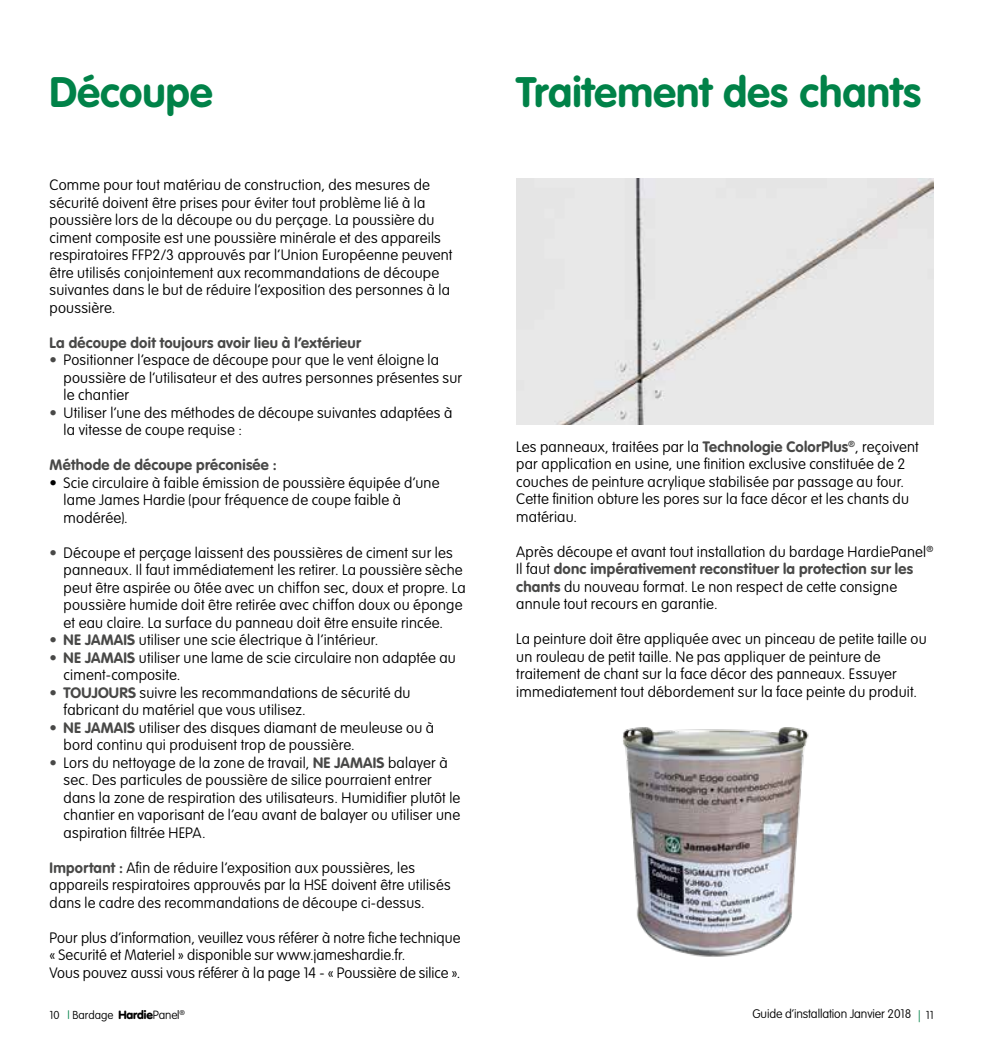
<style>
.page{position:relative;width:983px;height:1042px;background:#fff}
.page>*{position:absolute;margin:0;border:0;box-sizing:border-box;transform-origin:0 0}
.t1{font:700 42px "VAG Rounded Std";color:#008248}
.t2{font:100 14.88px/17.5px "VAG Rounded Std";letter-spacing:.015em;color:#000}
.t3{font:700 14.88px "VAG Rounded Std";letter-spacing:.015em;color:#484847}
.t4{font:100 12.25px "VAG Rounded Std";letter-spacing:-.01em;color:#000}
.t5{font:100 11.38px "VAG Rounded Std";color:#000}
.t6{font:100 6.83px "VAG Rounded Std";color:#000}
.s1{color:#484847}
.s2{font-weight:700;color:#484847}
.s3{color:#008248}
.s4{font-weight:900;font-size:11.72px}
.s5{font-size:11.72px}
.s6{font-size:11.38px;color:#008248}
.s7{font-size:11.38px}
</style>
<div class="page">
<img style="left:623px;top:727px;width:186px;height:230px">
<div style="left:516px;top:179px;width:417px;height:245px;background:#e8e8e8"></div>
<h1 class="t1" style="left:50px;top:67px;width:165px">Découpe</h1>
<h1 class="t1" style="left:516px;top:67px;width:406px">Traitement des chants</h1>
<p class="t2" style="left:50px;top:177px;width:404px">Comme pour tout matériau de construction, des mesures de sécurité doivent être prises pour éviter tout problème lié à la poussière lors de la découpe ou du perçage. La poussière du ciment composite est une poussière minérale et des appareils respiratoires FFP2/3 approuvés par l’Union Européenne peuvent être utilisés conjointement aux recommandations de découpe suivantes dans le but de réduire l’exposition des personnes à la poussière.</p>
<p class="t3" style="left:50px;top:334px;width:313px">La découpe doit toujours avoir lieu à l’extérieur</p>
<p class="t2" style="left:64px;top:352px;width:400px;text-indent:-14px"><span class="s1">•</span> Positionner l’espace de découpe pour que le vent éloigne la poussière de l’utilisateur et des autres personnes présentes sur le chantier</p>
<p class="t2" style="left:64px;top:404px;width:390px;text-indent:-14px"><span class="s1">•</span> Utiliser l’une des méthodes de découpe suivantes adaptées à la vitesse de coupe requise :</p>
<p class="t3" style="left:50px;top:456px;width:229px">Méthode de découpe préconisée :</p>
<p class="t2" style="left:64px;top:474px;width:377px;text-indent:-14px">• Scie circulaire à faible émission de poussière équipée d’une lame James Hardie (pour fréquence de coupe faible à modérée).</p>
<p class="t2" style="left:64px;top:544px;width:403px;text-indent:-14px"><span class="s1">•</span> Découpe et perçage laissent des poussières de ciment sur les panneaux. Il faut immédiatement les retirer. La poussière sèche peut être aspirée ou ôtée avec un chiffon sec, doux et propre. La poussière humide doit être retirée avec chiffon doux ou éponge et eau claire. La surface du panneau doit être ensuite rincée.</p>
<p class="t2" style="left:50px;top:632px;width:328px"><span class="s1">•</span> <span class="s2">NE JAMAIS</span> utiliser une scie électrique à l’intérieur.</p>
<p class="t2" style="left:64px;top:649px;width:393px;text-indent:-14px"><span class="s1">•</span> <span class="s2">NE JAMAIS</span> utiliser une lame de scie circulaire non adaptée au ciment-composite.</p>
<p class="t2" style="left:64px;top:684px;width:348px;text-indent:-14px"><span class="s1">•</span> <span class="s2">TOUJOURS</span> suivre les recommandations de sécurité du fabricant du matériel que vous utilisez.</p>
<p class="t2" style="left:64px;top:719px;width:372px;text-indent:-14px"><span class="s1">•</span> <span class="s2">NE JAMAIS</span> utiliser des disques diamant de meuleuse ou à bord continu qui produisent trop de poussière.</p>
<p class="t2" style="left:64px;top:754px;width:398px;text-indent:-14px"><span class="s1">•</span> Lors du nettoyage de la zone de travail, <span class="s2">NE JAMAIS</span> balayer à sec. Des particules de poussière de silice pourraient entrer dans la zone de respiration des utilisateurs. Humidifier plutôt le chantier en vaporisant de l’eau avant de balayer ou utiliser une aspiration filtrée HEPA.</p>
<p class="t2" style="left:50px;top:859px;width:402px"><span class="s2">Important :</span> Afin de réduire l’exposition aux poussières, les appareils respiratoires approuvés par la HSE doivent être utilisés dans le cadre des recommandations de découpe ci-dessus.</p>
<p class="t2" style="left:50px;top:929px;width:412px">Pour plus d’information, veuillez vous référer à notre fiche technique « Securité et Materiel » disponible sur www.jameshardie.fr.<br>Vous pouvez aussi vous référer à la page 14 - « Poussière de silice ».</p>
<p class="t2" style="left:516px;top:438px;width:404px">Les panneaux, traitées par la <span class="s2">Technologie ColorPlus</span><sup>®</sup>, reçoivent par application en usine, une finition exclusive constituée de 2 couches de peinture acrylique stabilisée par passage au four.<br>Cette finition obture les pores sur la face décor et les chants du matériau.</p>
<p class="t2" style="left:516px;top:543px;width:418px">Après découpe et avant tout installation du bardage HardiePanel<sup>® </sup>Il faut <span class="s2">donc impérativement reconstituer la protection sur les chants</span> du nouveau format. Le non respect de cette consigne annule tout recours en garantie.</p>
<p class="t2" style="left:516px;top:630px;width:411px">La peinture doit être appliquée avec un pinceau de petite taille ou un rouleau de petit taille. Ne pas appliquer de peinture de traitement de chant sur la face décor des panneaux. Essuyer immediatement tout débordement sur la face peinte du produit.</p>
<p class="t5" style="left:50px;top:1008px;width:132px">10 <span class="s3">l</span> Bardage <span class="s4">Hardie</span><span class="s5">Panel</span></p>
<p class="t4" style="left:752px;top:1007px;width:183px">Guide d‘installation Janvier 2018 <span class="s6">|</span> <span class="s7">11</span></p>
<p class="t6" style="left:179px;top:1008px;width:7px">®</p>
</div>
